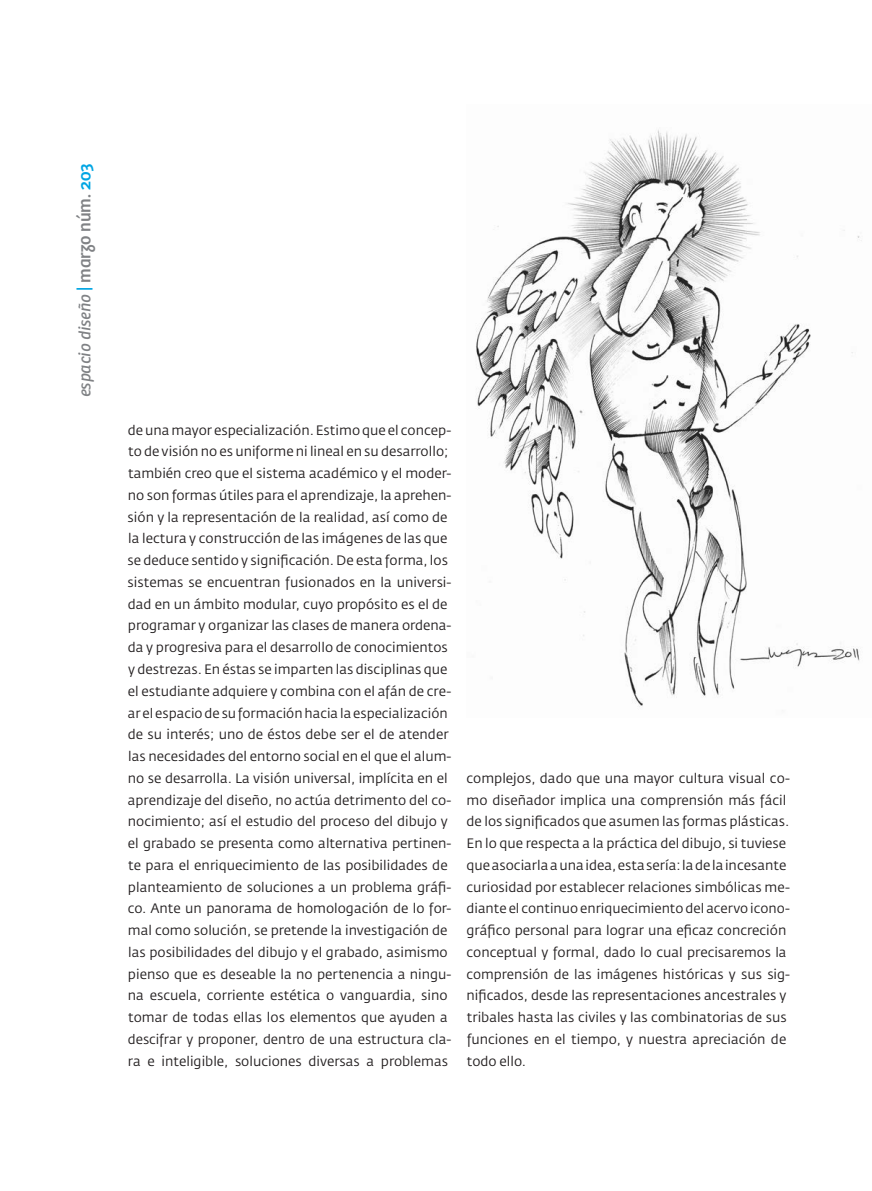
<style>
.page{position:relative;width:872px;height:1191px;background:#fff}
.page>*{position:absolute;margin:0;border:0;box-sizing:border-box;transform-origin:0 0}
.t1{font:italic 16.5px "Ronnia";color:#808285}
.t2{font:13.5px/21.8px "Fedra Sans Std";color:#231f20}
.t3{font:13.35px "Fedra Sans Std";color:#231f20}
.s1{font-style:normal;font-size:18px;color:#00a5e3}
.s2{font-family:"Bree";font-style:normal;font-size:18px}
.s3{font-family:"Bree";font-style:normal;font-size:18px;color:#00a5e3}
.s4{font-size:13.35px}
.s5{font-size:13.5px}
</style>
<div class="page">
<img style="left:476px;top:129px;width:386px;height:578px">
<p class="t1" style="left:74px;top:397px;width:235px;rotate:-90deg">espacio diseño <span class="s1">|</span> <span class="s2">marzo núm.</span> <span class="s3">203</span></p>
<p class="t2" style="left:128px;top:419px;width:325px">de una mayor especialización. Estimo que el concep&shy;to de visión no es uniforme ni lineal en su desarrollo; también creo que el sistema académico y el moder&shy;no son formas útiles para el aprendizaje, la aprehen&shy;sión y la representación de la realidad, así como de la lectura y construcción de las imágenes de las que se deduce sentido y significación. De esta forma, los sistemas se encuentran fusionados en la universi&shy;dad en un ámbito modular, cuyo propósito es el de programar y organizar las clases de manera ordena&shy;da y progresiva para el desarrollo de conocimientos y destrezas. En éstas se imparten las disciplinas que el estudiante adquiere y combina con el afán de cre-</p>
<p class="t3" style="left:128px;top:704px;width:321px">ar el espacio de su formación hacia la especialización</p>
<p class="t2" style="left:128px;top:723px;width:325px">de su interés; uno de éstos debe ser el de atender las necesidades del entorno social en el que el alum&shy;no se desarrolla. La visión universal, implícita en el aprendizaje del diseño, no actúa detrimento del co&shy;nocimiento; así el estudio del proceso del dibujo y el grabado se presenta como alternativa pertinen&shy;te para el enriquecimiento de las posibilidades de planteamiento de soluciones a un problema gráfi&shy;co. Ante un panorama de homologación de lo for&shy;mal como solución, se pretende la investigación de las posibilidades del dibujo y el grabado, asimismo pienso que es deseable la no pertenencia a ningu&shy;na escuela, corriente estética o vanguardia, sino tomar de todas ellas los elemen<span class="s4">tos que ayuden a</span></p>
<p class="t3" style="left:128px;top:1030px;width:325px">descifrar y proponer, dentro de una <span class="s5">estructura cla-</span></p>
<p class="t2" style="left:128px;top:1050px;width:321px">ra e inteligible, soluciones diversas a problemas</p>
<p class="t2" style="left:466px;top:767px;width:325px">complejos, dado que una mayor cultura visual co&shy;mo diseñador implica una comprensión más fácil de los significados que asumen las formas plásticas.<br>En lo que respecta a la práctica del dibujo, si tuviese que asociarla a una idea, esta sería: la de la incesante curiosidad por establecer relaciones simbólicas me-</p>
<p class="t3" style="left:466px;top:900px;width:325px">diante el continuo enriquecimiento del acervo icono-</p>
<p class="t2" style="left:466px;top:919px;width:321px">gráfico personal para lograr una eficaz concreción conceptual y formal, dado lo cual pre<span class="s4">cisaremos la</span></p>
<p class="t3" style="left:466px;top:965px;width:325px">comprensión de las imágenes históricas <span class="s5">y sus sig-</span></p>
<p class="t2" style="left:466px;top:984px;width:321px;text-align:justify">nificados, desde las representaciones ancestrales y tribales hasta las civiles y las combinatorias de sus funciones en el tiempo, y nuestra apreciación de todo ello.</p>
</div>
